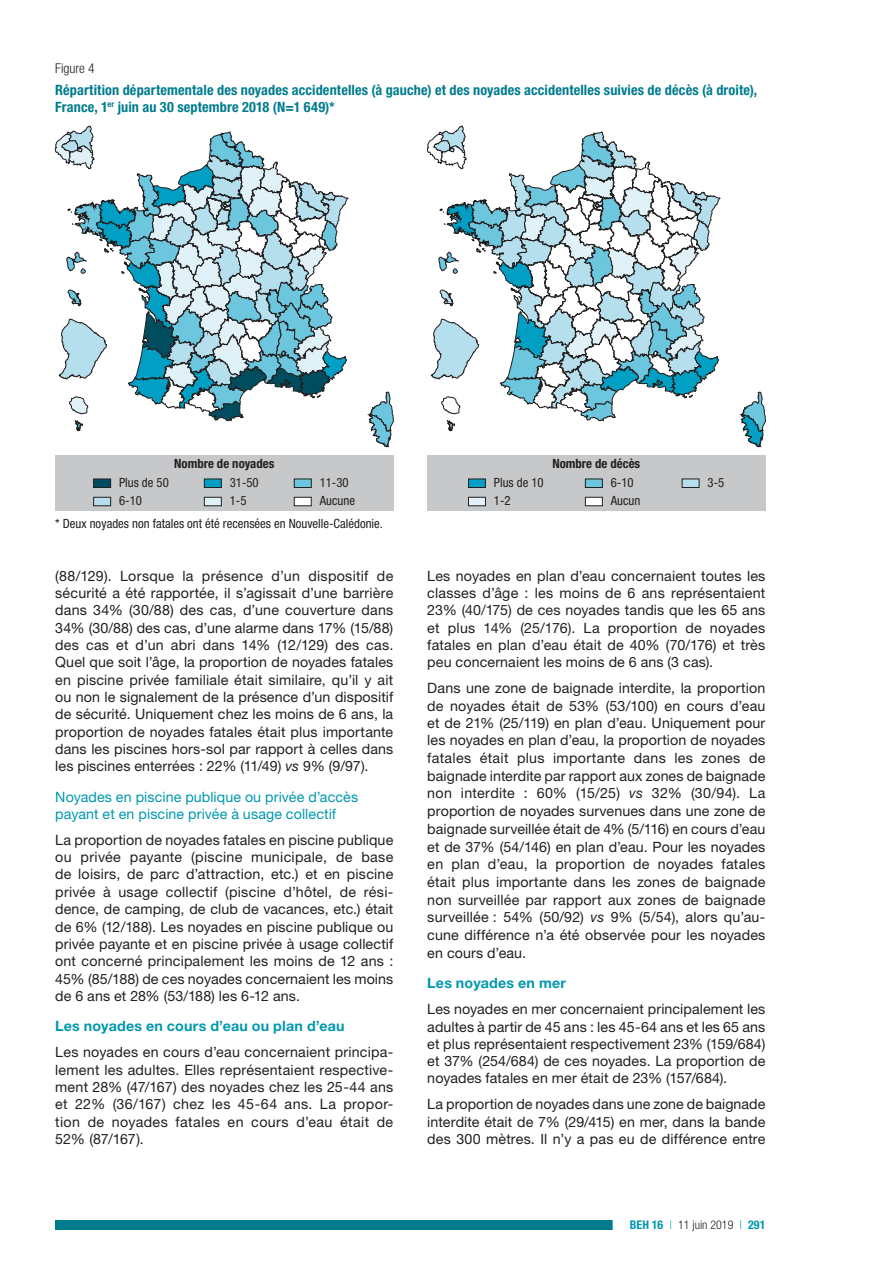
<style>
.page{position:relative;width:893px;height:1263px;background:#fff}
.page>*{position:absolute;margin:0;border:0;box-sizing:border-box;transform-origin:0 0}
.t1{font:14.25px/17.4px "Helvetica Neue LT Std";letter-spacing:.01em;color:#231f20;text-align:justify}
.t2{font:700 condensed 14.25px/17.1px "Helvetica Neue LT Std";letter-spacing:.01em;color:#007c8f}
.t3{font:14.25px/17.4px "Helvetica Neue LT Std";letter-spacing:.005em;color:#0098af}
.t4{font:700 14.25px "Helvetica Neue LT Std";letter-spacing:.015em;color:#0098af}
.t5{font:300 condensed 13.5px "Helvetica Neue LT Std";color:#231f20}
.t6{font:condensed 12.75px/18.3px "Helvetica Neue LT Std";color:#231f20}
.t7{font:700 condensed 12.75px "Helvetica Neue LT Std";color:#231f20}
.t8{font:300 condensed 12px "Helvetica Neue LT Std";color:#231f20}
.s1{font-style:italic}
.s2{font-weight:700;color:#0098af}
.s3{color:#0098af}
</style>
<div class="page">
<div style="left:55px;top:1220px;width:596px;height:10px;background:#007c8f"></div>
<div style="left:613px;top:1219px;width:170px;height:12px;background:#fff"></div>
<svg style="left:367px;top:392px;width:27px;height:55px"></svg>
<svg style="left:55px;top:125px;width:294px;height:306px"></svg>
<svg style="left:739px;top:392px;width:27px;height:55px"></svg>
<svg style="left:427px;top:125px;width:294px;height:306px"></svg>
<div style="left:55px;top:455px;width:338px;height:55px;background:#c7c8ca"></div>
<div style="left:427px;top:455px;width:338px;height:55px;background:#c7c8ca"></div>
<div style="left:94px;top:479px;width:17px;height:8px;background:#004d60"></div>
<div style="left:93px;top:479px;width:18px;height:9px;border:1px solid #231f20"></div>
<div style="left:94px;top:497px;width:17px;height:9px;background:#b6dfed"></div>
<div style="left:93px;top:497px;width:18px;height:9px;border:1px solid #231f20"></div>
<div style="left:204px;top:479px;width:17px;height:8px;background:#009fc3"></div>
<div style="left:204px;top:479px;width:18px;height:9px;border:1px solid #231f20"></div>
<div style="left:204px;top:497px;width:17px;height:9px;background:#e0f2f7"></div>
<div style="left:204px;top:497px;width:18px;height:9px;border:1px solid #231f20"></div>
<div style="left:294px;top:479px;width:17px;height:8px;background:#6cc6de"></div>
<div style="left:294px;top:479px;width:18px;height:9px;border:1px solid #231f20"></div>
<div style="left:294px;top:497px;width:17px;height:9px;background:#fff"></div>
<div style="left:294px;top:497px;width:18px;height:9px;border:1px solid #231f20"></div>
<div style="left:682px;top:479px;width:17px;height:8px;background:#b6dfed"></div>
<div style="left:682px;top:479px;width:17px;height:9px;border:1px solid #231f20"></div>
<div style="left:468px;top:479px;width:17px;height:8px;background:#009fc3"></div>
<div style="left:468px;top:479px;width:18px;height:9px;border:1px solid #231f20"></div>
<div style="left:468px;top:497px;width:17px;height:9px;background:#e0f2f7"></div>
<div style="left:468px;top:497px;width:18px;height:9px;border:1px solid #231f20"></div>
<div style="left:585px;top:479px;width:17px;height:8px;background:#6cc6de"></div>
<div style="left:585px;top:479px;width:18px;height:9px;border:1px solid #231f20"></div>
<div style="left:585px;top:497px;width:17px;height:9px;background:#fff"></div>
<div style="left:585px;top:497px;width:18px;height:9px;border:1px solid #231f20"></div>
<p class="t5" style="left:55px;top:61px;width:41px">Figure 4</p>
<p class="t2" style="left:55px;top:81px;width:703px">Répartition départementale des noyades accidentelles (à gauche) et des noyades accidentelles suivies de décès (à droite),<br>France, 1<sup>er</sup> juin au 30 septembre 2018 (N=1 649)*</p>
<p class="t7" style="left:174px;top:456px;width:102px">Nombre de noyades</p>
<p class="t7" style="left:552px;top:456px;width:89px">Nombre de décès</p>
<p class="t6" style="left:119px;top:473px;width:51px">Plus de 50<br>6-10</p>
<p class="t6" style="left:230px;top:473px;width:30px">31-50<br>1-5</p>
<p class="t6" style="left:320px;top:473px;width:37px">11-30<br>Aucune</p>
<p class="t6" style="left:494px;top:473px;width:51px">Plus de 10</p>
<p class="t6" style="left:708px;top:473px;width:18px">3-5</p>
<p class="t6" style="left:494px;top:492px;width:18px">1-2</p>
<p class="t6" style="left:611px;top:473px;width:31px">6-10<br>Aucun</p>
<p class="t6" style="left:55px;top:514px;width:329px">* Deux noyades non fatales ont été recensées en Nouvelle-Calédonie.</p>
<p class="t1" style="left:55px;top:567px;width:340px">(88/129). Lorsque la présence d’un dispositif de sécurité a été rapportée, il s’agissait d’une barrière dans 34% (30/88) des cas, d’une couverture dans 34% (30/88) des cas, d’une alarme dans 17% (15/88) des cas et d’un abri dans 14% (12/129) des cas.<br>Quel que soit l’âge, la proportion de noyades fatales en piscine privée familiale était similaire, qu’il y ait ou non le signalement de la présence d’un dispositif de sécurité. Uniquement chez les moins de 6 ans, la proportion de noyades fatales était plus importante dans les piscines hors-sol par rapport à celles dans les piscines enterrées : 22% (11/49) <span class="s1">vs</span> 9% (9/97).</p>
<p class="t3" style="left:55px;top:788px;width:305px">Noyades en piscine publique ou privée d’accès payant et en piscine privée à usage collectif</p>
<p class="t1" style="left:55px;top:831px;width:340px">La proportion de noyades fatales en piscine publique ou privée payante (piscine municipale, de base de loisirs, de parc d’attraction, etc.) et en piscine privée à usage collectif (piscine d’hôtel, de rési&shy;dence, de camping, de club de vacances, etc.) était de 6% (12/188). Les noyades en piscine publique ou privée payante et en piscine privée à usage collectif ont concerné principalement les moins de 12 ans :<br>45% (85/188) de ces noyades concernaient les moins de 6 ans et 28% (53/188) les 6-12 ans.</p>
<p class="t4" style="left:55px;top:1017px;width:291px">Les noyades en cours d’eau ou plan d’eau</p>
<p class="t1" style="left:55px;top:1043px;width:340px">Les noyades en cours d’eau concernaient principa&shy;lement les adultes. Elles représentaient respective&shy;ment 28% (47/167) des noyades chez les 25-44 ans et 22% (36/167) chez les 45-64 ans. La propor&shy;tion de noyades fatales en cours d’eau était de 52% (87/167).</p>
<p class="t1" style="left:427px;top:567px;width:340px">Les noyades en plan d’eau concernaient toutes les classes d’âge : les moins de 6 ans représentaient 23% (40/175) de ces noyades tandis que les 65 ans et plus 14% (25/176). La proportion de noyades fatales en plan d’eau était de 40% (70/176) et très peu concernaient les moins de 6 ans (3 cas).</p>
<p class="t1" style="left:427px;top:679px;width:340px">Dans une zone de baignade interdite, la proportion de noyades était de 53% (53/100) en cours d’eau et de 21% (25/119) en plan d’eau. Uniquement pour les noyades en plan d’eau, la proportion de noyades fatales était plus importante dans les zones de baignade interdite par rapport aux zones de baignade non interdite : 60% (15/25) <span class="s1">vs</span> 32% (30/94). La proportion de noyades survenues dans une zone de baignade surveillée était de 4% (5/116) en cours d’eau et de 37% (54/146) en plan d’eau. Pour les noyades en plan d’eau, la proportion de noyades fatales était plus importante dans les zones de baignade non surveillée par rapport aux zones de baignade surveillée : 54% (50/92) <span class="s1">vs</span> 9% (5/54), alors qu’au&shy;cune différence n’a été observée pour les noyades en cours d’eau.</p>
<p class="t4" style="left:427px;top:974px;width:140px">Les noyades en mer</p>
<p class="t1" style="left:427px;top:1000px;width:340px">Les noyades en mer concernaient principalement les adultes à partir de 45 ans : les 45-64 ans et les 65 ans et plus représentaient respectivement 23% (159/684) et 37% (254/684) de ces noyades. La proportion de noyades fatales en mer était de 23% (157/684).</p>
<p class="t1" style="left:427px;top:1095px;width:340px">La proportion de noyades dans une zone de baignade interdite était de 7% (29/415) en mer, dans la bande des 300 mètres. Il n’y a pas eu de différence entre</p>
<p class="t8" style="left:630px;top:1218px;width:137px"><span class="s2">BEH 16</span> <span class="s3">|</span> 11 juin 2019 <span class="s3">|</span> <span class="s2">291</span></p>
</div>
